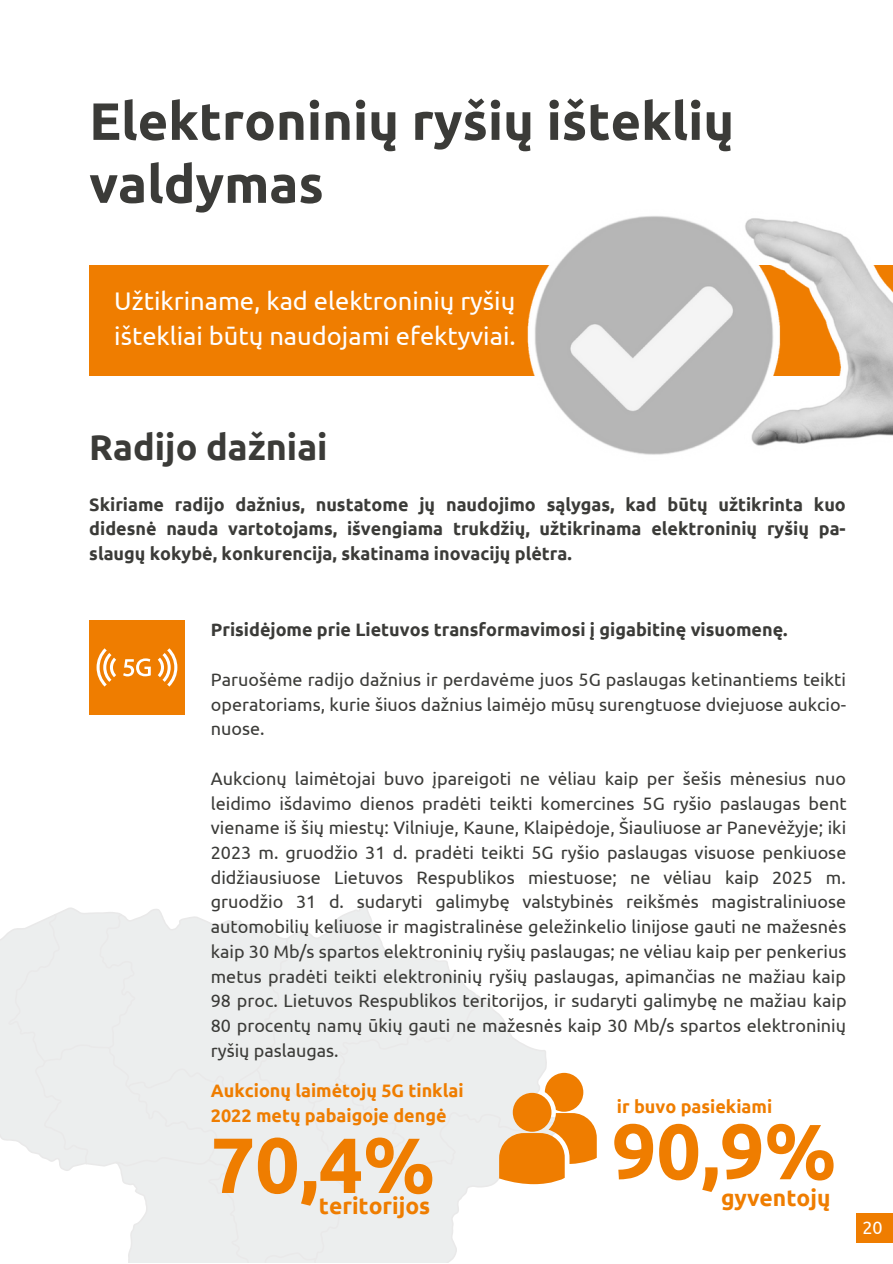
<style>
.page{position:relative;width:893px;height:1264px;background:#fff}
.page>*{position:absolute;margin:0;border:0;box-sizing:border-box;transform-origin:0 0}
.t1{font:700 78.15px "Ubuntu";color:#ef7d00}
.t2{font:700 52.5px/63px "Ubuntu";color:#3b3b38}
.t3{font:700 36px "Ubuntu";color:#3b3b38}
.t4{font:25.5px/34.8px "Ubuntu";color:#fff}
.t5{font:700 22.8px "Ubuntu";color:#ef7d00}
.t6{font:18px/24.8px "Ubuntu";color:#3b3b38;text-align:justify}
.t7{font:700 18px/24.8px "Ubuntu";color:#3b3b38;text-align:justify}
.t8{font:700 18px/24.8px "Ubuntu";color:#ef7d00}
.t9{font:18px "Ubuntu";color:#fff}
</style>
<div class="page">
<img style="left:89px;top:216px;width:803px;height:239px">
<div style="left:89px;top:620px;width:95px;height:95px;background:#ef7d00"></div>
<svg style="left:0;top:903px;width:547px;height:359px"></svg>
<svg style="left:499px;top:1072px;width:97px;height:112px"></svg>
<svg style="left:158px;top:648px;width:19px;height:38px"></svg>
<svg style="left:97px;top:648px;width:19px;height:38px"></svg>
<svg style="left:123px;top:658px;width:28px;height:18px"></svg>
<svg style="left:856px;top:1213px;width:36px;height:29px"></svg>
<p class="t2" style="left:89px;top:89px;width:646px">Elektroninių ryšių išteklių valdymas</p>
<p class="t4" style="left:114px;top:283px;width:403px">Užtikriname, kad elektroninių ryšių ištekliai būtų naudojami efektyviai.</p>
<p class="t3" style="left:89px;top:426px;width:240px">Radijo dažniai</p>
<p class="t7" style="left:89px;top:491px;width:758px">Skiriame radijo dažnius, nustatome jų naudojimo sąlygas, kad būtų užtikrinta kuo didesnė nauda vartotojams, išvengiama trukdžių, užtikrinama elektroninių ryšių pa&shy;slaugų kokybė, konkurencija, skatinama inovacijų plėtra.</p>
<p class="t7" style="left:211px;top:617px;width:578px">Prisidėjome prie Lietuvos transformavimosi į gigabitinę visuomenę.</p>
<p class="t6" style="left:211px;top:666px;width:636px">Paruošėme radijo dažnius ir perdavėme juos 5G paslaugas ketinantiems teikti operatoriams, kurie šiuos dažnius laimėjo mūsų surengtuose dviejuose aukcio&shy;nuose.</p>
<p class="t6" style="left:211px;top:765px;width:637px">Aukcionų laimėtojai buvo įpareigoti ne vėliau kaip per šešis mėnesius nuo leidimo išdavimo dienos pradėti teikti komercines 5G ryšio paslaugas bent viename iš šių miestų: Vilniuje, Kaune, Klaipėdoje, Šiauliuose ar Panevėžyje; iki 2023 m. gruodžio 31 d. pradėti teikti 5G ryšio paslaugas visuose penkiuose didžiausiuose Lietuvos Respublikos miestuose; ne vėliau kaip 2025 m. gruodžio 31 d. sudaryti galimybę valstybinės reikšmės magistraliniuose automobilių keliuose ir magistralinėse geležinkelio linijose gauti ne mažesnės kaip 30 Mb/s spartos elektroninių ryšių paslaugas; ne vėliau kaip per penkerius metus pradėti teikti elektroninių ryšių paslaugas, apimančias ne mažiau kaip 98 proc. Lietuvos Respublikos teritorijos, ir sudaryti galimybę ne mažiau kaip 80 procentų namų ūkių gauti ne mažesnės kaip 30 Mb/s spartos elektroninių ryšių paslaugas.</p>
<p class="t8" style="left:211px;top:1078px;width:254px">Aukcionų laimėtojų 5G tinklai<br>2022 metų pabaigoje dengė</p>
<p class="t1" style="left:211px;top:1120px;width:226px">70,4%</p>
<p class="t5" style="left:319px;top:1192px;width:113px">teritorijos</p>
<p class="t8" style="left:617px;top:1094px;width:157px">ir buvo pasiekiami</p>
<p class="t1" style="left:612px;top:1106px;width:226px">90,9%</p>
<p class="t5" style="left:721px;top:1184px;width:111px">gyventojų</p>
<p class="t9" style="left:862px;top:1216px;width:22px">20</p>
</div>
